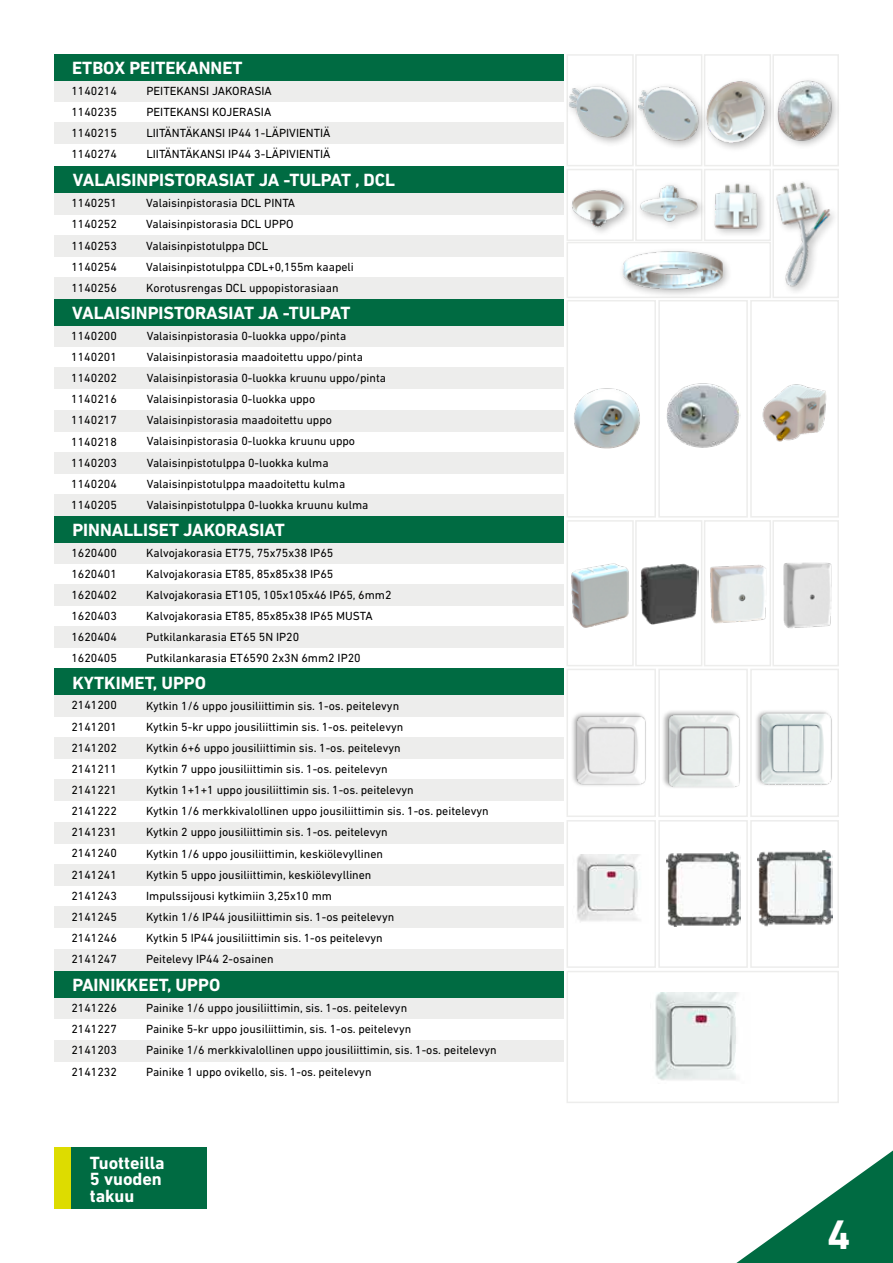
<style>
.page{position:relative;width:893px;height:1263px;background:#fff}
.page>*{position:absolute;margin:0;border:0;box-sizing:border-box;transform-origin:0 0}
.t1{font:700 42px "DIN Next LT Pro";color:#fff}
.t2{font:700 18px/16.5px "DIN Next LT Pro";color:#fff}
.t3{font:12px/21.1px "DIN Next LT Pro";color:#000;text-align:justify}
</style>
<div class="page">
<div style="left:54px;top:193px;width:510px;height:21px;background:#ededec"></div>
<div style="left:54px;top:325px;width:510px;height:22px;background:#ededec"></div>
<div style="left:54px;top:542px;width:510px;height:22px;background:#ededec"></div>
<div style="left:54px;top:166px;width:510px;height:27px;background:#006b42"></div>
<div style="left:54px;top:695px;width:510px;height:21px;background:#ededec"></div>
<div style="left:54px;top:299px;width:510px;height:26px;background:#006b42"></div>
<div style="left:54px;top:516px;width:510px;height:26px;background:#006b42"></div>
<div style="left:54px;top:669px;width:510px;height:26px;background:#006b42"></div>
<div style="left:54px;top:997px;width:510px;height:21px;background:#ededec"></div>
<div style="left:54px;top:971px;width:510px;height:26px;background:#006b42"></div>
<div style="left:54px;top:410px;width:510px;height:21px;background:#ededec"></div>
<div style="left:54px;top:368px;width:510px;height:21px;background:#ededec"></div>
<div style="left:54px;top:452px;width:510px;height:21px;background:#ededec"></div>
<div style="left:54px;top:494px;width:510px;height:22px;background:#ededec"></div>
<div style="left:54px;top:626px;width:510px;height:22px;background:#ededec"></div>
<div style="left:54px;top:277px;width:510px;height:22px;background:#ededec"></div>
<div style="left:54px;top:235px;width:510px;height:21px;background:#ededec"></div>
<div style="left:54px;top:585px;width:510px;height:21px;background:#ededec"></div>
<div style="left:54px;top:780px;width:510px;height:21px;background:#ededec"></div>
<div style="left:54px;top:864px;width:510px;height:21px;background:#ededec"></div>
<div style="left:54px;top:907px;width:510px;height:21px;background:#ededec"></div>
<div style="left:54px;top:949px;width:510px;height:22px;background:#ededec"></div>
<div style="left:54px;top:737px;width:510px;height:22px;background:#ededec"></div>
<div style="left:54px;top:822px;width:510px;height:21px;background:#ededec"></div>
<div style="left:54px;top:1040px;width:510px;height:22px;background:#ededec"></div>
<div style="left:54px;top:81px;width:510px;height:21px;background:#ededec"></div>
<div style="left:566px;top:54px;width:68px;height:112px;border:2px solid #ededec"></div>
<div style="left:566px;top:169px;width:68px;height:72px;border:2px solid #ededec"></div>
<div style="left:566px;top:300px;width:90px;height:218px;border:2px solid #ededec"></div>
<div style="left:566px;top:520px;width:68px;height:146px;border:2px solid #ededec"></div>
<div style="left:566px;top:669px;width:90px;height:148px;border:2px solid #ededec"></div>
<div style="left:566px;top:820px;width:90px;height:148px;border:2px solid #ededec"></div>
<div style="left:566px;top:971px;width:273px;height:132px;border:2px solid #ededec"></div>
<div style="left:566px;top:242px;width:205px;height:56px;border:2px solid #ededec"></div>
<div style="left:635px;top:54px;width:67px;height:112px;border:2px solid #ededec"></div>
<div style="left:635px;top:169px;width:67px;height:72px;border:2px solid #ededec"></div>
<div style="left:658px;top:300px;width:90px;height:218px;border:2px solid #ededec"></div>
<div style="left:635px;top:520px;width:67px;height:146px;border:2px solid #ededec"></div>
<div style="left:658px;top:669px;width:90px;height:148px;border:2px solid #ededec"></div>
<div style="left:658px;top:820px;width:90px;height:148px;border:2px solid #ededec"></div>
<div style="left:704px;top:54px;width:67px;height:112px;border:2px solid #ededec"></div>
<div style="left:704px;top:169px;width:67px;height:72px;border:2px solid #ededec"></div>
<div style="left:750px;top:300px;width:89px;height:218px;border:2px solid #ededec"></div>
<div style="left:704px;top:520px;width:67px;height:146px;border:2px solid #ededec"></div>
<div style="left:750px;top:669px;width:89px;height:148px;border:2px solid #ededec"></div>
<div style="left:750px;top:820px;width:89px;height:148px;border:2px solid #ededec"></div>
<div style="left:772px;top:520px;width:67px;height:146px;border:2px solid #ededec"></div>
<div style="left:772px;top:54px;width:67px;height:112px;border:2px solid #ededec"></div>
<div style="left:772px;top:169px;width:67px;height:129px;border:2px solid #ededec"></div>
<div style="left:54px;top:54px;width:510px;height:27px;background:#006b42"></div>
<div style="left:54px;top:123px;width:510px;height:21px;background:#ededec"></div>
<div style="left:773px;top:76px;width:68px;height:74px;background:#000;opacity:.3"></div>
<img style="left:778px;top:77px;width:59px;height:67px">
<div style="left:565px;top:82px;width:73px;height:66px;background:#000;opacity:.3"></div>
<img style="left:568px;top:86px;width:62px;height:52px">
<div style="left:703px;top:77px;width:72px;height:76px;background:#000;opacity:.3"></div>
<img style="left:705px;top:80px;width:65px;height:64px">
<div style="left:634px;top:82px;width:74px;height:68px;background:#000;opacity:.3"></div>
<img style="left:635px;top:82px;width:65px;height:59px">
<svg style="left:736px;top:1150px;width:157px;height:113px"></svg>
<img style="left:758px;top:170px;width:81px;height:124px">
<div style="left:636px;top:181px;width:71px;height:50px;background:#000;opacity:.3"></div>
<img style="left:639px;top:183px;width:60px;height:44px">
<div style="left:618px;top:247px;width:115px;height:51px;background:#000;opacity:.3"></div>
<img style="left:619px;top:250px;width:103px;height:42px">
<div style="left:568px;top:186px;width:66px;height:51px;background:#000;opacity:.3"></div>
<img style="left:568px;top:185px;width:62px;height:45px">
<div style="left:711px;top:180px;width:57px;height:58px;background:#000;opacity:.3"></div>
<img style="left:712px;top:183px;width:48px;height:46px">
<img style="left:574px;top:388px;width:66px;height:61px">
<img style="left:762px;top:384px;width:65px;height:58px">
<img style="left:666px;top:383px;width:74px;height:65px">
<img style="left:640px;top:563px;width:58px;height:61px">
<img style="left:571px;top:563px;width:58px;height:65px">
<img style="left:710px;top:564px;width:60px;height:60px">
<img style="left:783px;top:562px;width:49px;height:66px">
<div style="left:570px;top:712px;width:77px;height:76px;background:#000;opacity:.34"></div>
<img style="left:574px;top:713px;width:73px;height:73px">
<div style="left:661px;top:709px;width:80px;height:80px;background:#f7f7f7"></div>
<img style="left:663px;top:712px;width:77px;height:75px">
<img style="left:752px;top:705px;width:85px;height:86px">
<img style="left:577px;top:854px;width:62px;height:68px">
<img style="left:666px;top:852px;width:74px;height:74px">
<img style="left:757px;top:850px;width:75px;height:77px">
<img style="left:655px;top:992px;width:83px;height:88px">
<div style="left:70px;top:1147px;width:136px;height:62px;background:#006b42"></div>
<div style="left:54px;top:1147px;width:17px;height:62px;background:#dddc00"></div>
<h2 class="t2" style="left:72px;top:60px;width:172px">ETBOX PEITEKANNET</h2>
<p class="t3" style="left:71px;top:80px;width:47px">1140214<br>1140235<br>1140215<br>1140274</p>
<p class="t3" style="left:146px;top:80px;width:186px;text-align:left">PEITEKANSI JAKORASIA<br>PEITEKANSI KOJERASIA<br>LIITÄNTÄKANSI IP44 1-LÄPIVIENTIÄ<br>LIITÄNTÄKANSI IP44 3-LÄPIVIENTIÄ</p>
<h2 class="t2" style="left:73px;top:172px;width:324px">VALAISINPISTORASIAT JA -TULPAT , DCL</h2>
<p class="t3" style="left:71px;top:192px;width:47px">1140251<br>1140252<br>1140253<br>1140254<br>1140256</p>
<p class="t3" style="left:146px;top:192px;width:209px;text-align:left">Valaisinpistorasia DCL PINTA Valaisinpistorasia DCL UPPO Valaisinpistotulppa DCL Valaisinpistotulppa CDL+0,155m kaapeli Korotusrengas DCL uppopistorasiaan</p>
<h2 class="t2" style="left:72px;top:304px;width:280px">VALAISINPISTORASIAT JA -TULPAT</h2>
<p class="t3" style="left:71px;top:325px;width:47px">1140200<br>1140201<br>1140202<br>1140216<br>1140217<br>1140218<br>1140203<br>1140204<br>1140205</p>
<p class="t3" style="left:147px;top:325px;width:241px;text-align:left">Valaisinpistorasia 0-luokka uppo/pinta Valaisinpistorasia maadoitettu uppo/pinta Valaisinpistorasia 0-luokka kruunu uppo/pinta Valaisinpistorasia 0-luokka uppo Valaisinpistorasia maadoitettu uppo Valaisinpistorasia 0-luokka kruunu uppo Valaisinpistotulppa 0-luokka kulma Valaisinpistotulppa maadoitettu kulma Valaisinpistotulppa 0-luokka kruunu kulma</p>
<h2 class="t2" style="left:72px;top:521px;width:214px">PINNALLISET JAKORASIAT</h2>
<p class="t3" style="left:146px;top:542px;width:247px;text-align:left">Kalvojakorasia ET75, 75x75x38 IP65<br>Kalvojakorasia ET85, 85x85x38 IP65<br>Kalvojakorasia ET105, 105x105x46 IP65, 6mm2<br>Kalvojakorasia ET85, 85x85x38 IP65 MUSTA Putkilankarasia ET65 5N IP20<br>Putkilankarasia ET6590 2x3N 6mm2 IP20</p>
<h2 class="t2" style="left:72px;top:674px;width:135px">KYTKIMET, UPPO</h2>
<p class="t3" style="left:146px;top:695px;width:344px;text-align:left">Kytkin 1/6 uppo jousiliittimin sis. 1-os. peitelevyn<br>Kytkin 5-kr uppo jousiliittimin sis. 1-os. peitelevyn<br>Kytkin 6+6 uppo jousiliittimin sis. 1-os. peitelevyn<br>Kytkin 7 uppo jousiliittimin sis. 1-os. peitelevyn<br>Kytkin 1+1+1 uppo jousiliittimin sis. 1-os. peitelevyn<br>Kytkin 1/6 merkkivalollinen uppo jousiliittimin sis. 1-os. peitelevyn Kytkin 2 uppo jousiliittimin sis. 1-os. peitelevyn<br>Kytkin 1/6 uppo jousiliittimin, keskiölevyllinen<br>Kytkin 5 uppo jousiliittimin, keskiölevyllinen<br>Impulssijousi kytkimiin 3,25x10 mm<br>Kytkin 1/6 IP44 jousiliittimin sis. 1-os peitelevyn<br>Kytkin 5 IP44 jousiliittimin sis. 1-os peitelevyn<br>Peitelevy IP44 2-osainen</p>
<p class="t3" style="left:71px;top:542px;width:47px">1620400<br>1620401<br>1620402<br>1620403<br>1620404<br>1620405</p>
<p class="t3" style="left:71px;top:695px;width:47px">2141200<br>2141201<br>2141202<br>2141211<br>2141221<br>2141222<br>2141231<br>2141240<br>2141241<br>2141243<br>2141245<br>2141246<br>2141247</p>
<h2 class="t2" style="left:72px;top:976px;width:149px">PAINIKKEET, UPPO</h2>
<p class="t3" style="left:146px;top:997px;width:352px;text-align:left">Painike 1/6 uppo jousiliittimin, sis. 1-os. peitelevyn<br>Painike 5-kr uppo jousiliittimin, sis. 1-os. peitelevyn<br>Painike 1/6 merkkivalollinen uppo jousiliittimin, sis. 1-os. peitelevyn Painike 1 uppo ovikello, sis. 1-os. peitelevyn</p>
<p class="t3" style="left:71px;top:997px;width:47px">2141226<br>2141227<br>2141203<br>2141232</p>
<h2 class="t2" style="left:90px;top:1154px;width:77px">Tuotteilla<br>5 vuoden takuu</h2>
<h1 class="t1" style="left:827px;top:1210px;width:25px">4</h1>
</div>
